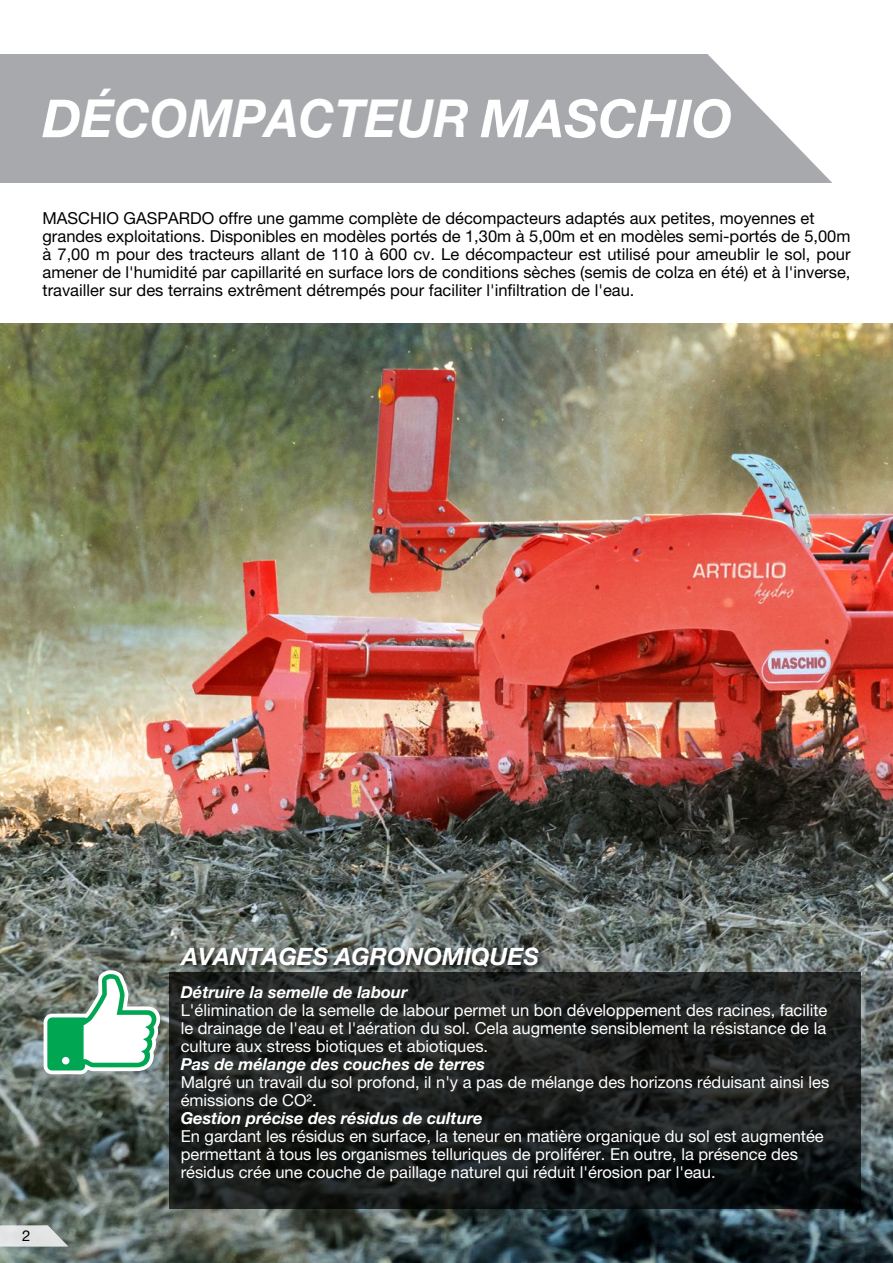
<style>
.page{position:relative;width:893px;height:1263px;background:#fff}
.page>*{position:absolute;margin:0;border:0;box-sizing:border-box;transform-origin:0 0}
.t1{font:italic 700 52.5px "Helvetica Neue LT Pro";color:#fff}
.t2{font:italic 700 24px "Helvetica Neue LT Pro";color:#fff}
.t3{font:16.5px/18px "Helvetica Neue LT Pro";color:#fff}
.t4{font:16.5px/18px "Helvetica Neue LT Pro";color:#000}
.t5{font:italic 700 16.5px "Helvetica Neue LT Pro";color:#fff}
.t6{font:15px "Helvetica Neue LT Pro";color:#000}
</style>
<div class="page">
<img style="left:0;top:323px;width:893px;height:940px">
<svg style="left:169px;top:972px;width:692px;height:237px;background:#1b1e1d"></svg>
<div style="left:0;top:54px;width:832px;height:129px;background:#a7a9ac"></div>
<svg style="left:44px;top:970px;width:117px;height:104px"></svg>
<div style="left:62px;top:1057px;width:7px;height:7px;background:#fff;border-radius:50%"></div>
<div style="left:179px;top:945px;width:367px;height:29px;background:#000;opacity:.75"></div>
<svg style="left:0;top:1225px;width:68px;height:21px"></svg>
<h1 class="t1" style="left:43px;top:86px;width:692px">DÉCOMPACTEUR MASCHIO</h1>
<p class="t4" style="left:43px;top:209px;width:809px">MASCHIO GASPARDO offre une gamme complète de décompacteurs adaptés aux petites, moyennes et grandes exploitations. Disponibles en modèles portés de 1,30m à 5,00m et en modèles semi-portés de 5,00m à 7,00 m pour des tracteurs allant de 110 à 600 cv. Le décompacteur est utilisé pour ameublir le sol, pour amener de l'humidité par capillarité en surface lors de conditions sèches (semis de colza en été) et à l'inverse, travailler sur des terrains extrêment détrempés pour faciliter l'infiltration de l'eau.</p>
<p class="t6" style="left:22px;top:1227px;width:10px">2</p>
<h2 class="t2" style="left:182px;top:941px;width:359px">AVANTAGES AGRONOMIQUES</h2>
<p class="t5" style="left:181px;top:982px;width:228px">Détruire la semelle de labour</p>
<p class="t3" style="left:181px;top:1001px;width:648px;text-align:justify">L'élimination de la semelle de labour permet un bon développement des racines, facilite le drainage de l'eau et l'aération du sol. Cela augmente sensiblement la résistance de la culture aux stress biotiques et abiotiques.</p>
<p class="t5" style="left:181px;top:1054px;width:306px">Pas de mélange des couches de terres</p>
<p class="t3" style="left:181px;top:1073px;width:650px">Malgré un travail du sol profond, il n'y a pas de mélange des horizons réduisant ainsi les émissions de CO².</p>
<p class="t5" style="left:181px;top:1108px;width:303px">Gestion précise des résidus de culture</p>
<p class="t3" style="left:181px;top:1127px;width:645px">En gardant les résidus en surface, la teneur en matière organique du sol est augmentée permettant à tous les organismes telluriques de proliférer. En outre, la présence des résidus crée une couche de paillage naturel qui réduit l'érosion par l'eau.</p>
</div>
